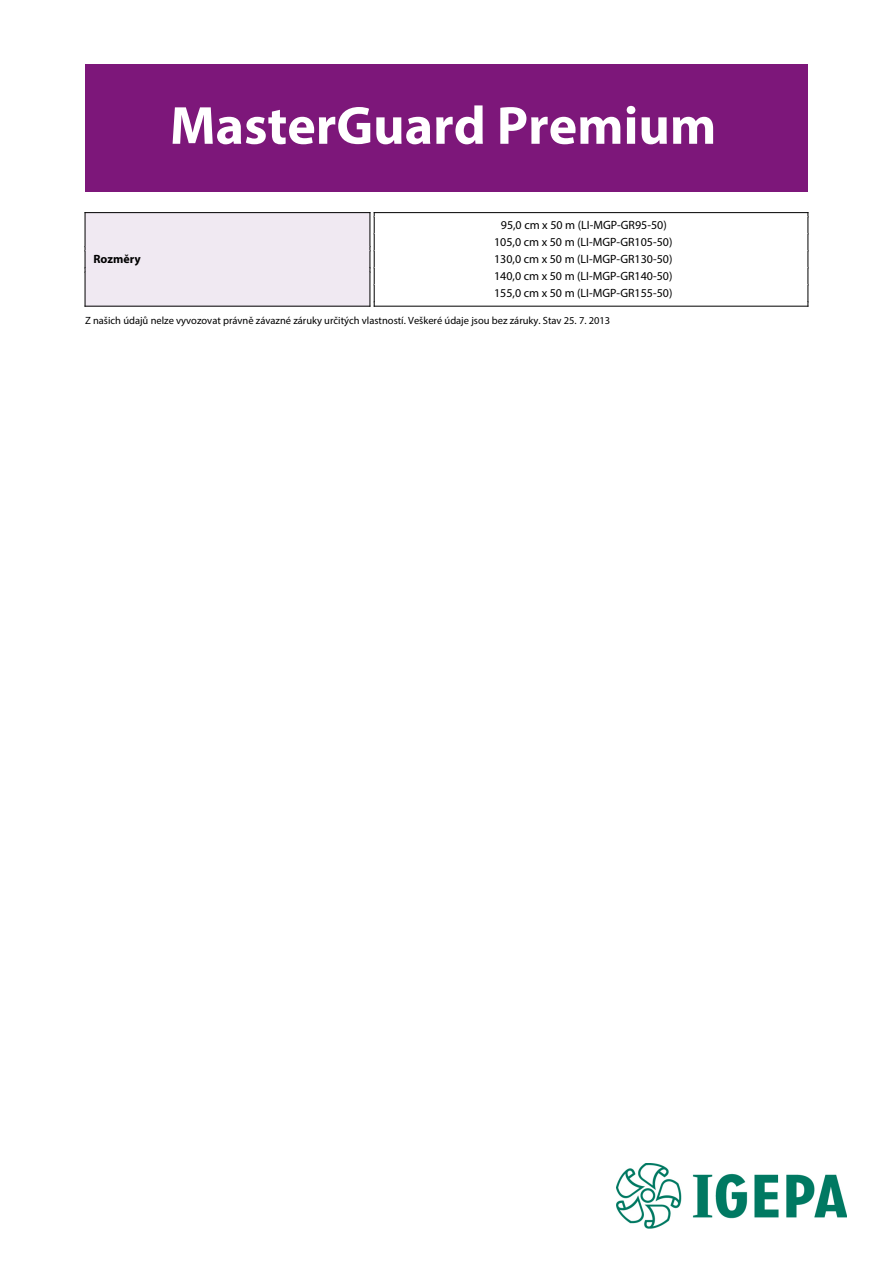
<style>
.page{position:relative;width:893px;height:1263px;background:#fff}
.page>*{position:absolute;margin:0;border:0;box-sizing:border-box;transform-origin:0 0}
.t1{font:700 54px "Myriad Pro";color:#fff}
.t2{font:12px/17px "Myriad Pro";color:#000;text-align:center}
.t3{font:700 12px "Myriad Pro";color:#000}
.t4{font:10.5px "Myriad Pro";color:#000}
</style>
<div class="page">
<div style="left:85px;top:64px;width:723px;height:127px;background:#7d177a"></div>
<div style="left:85px;top:213px;width:285px;height:34px;background:#f0e9f2"></div>
<hr style="left:85px;top:213px;width:1px;height:34px;background:#000">
<hr style="left:85px;top:212px;width:285px;height:1px;background:#000">
<hr style="left:85px;top:247px;width:285px;height:4px;background:#f0e9f2">
<div style="left:85px;top:251px;width:285px;height:17px;background:#f0e9f2"></div>
<hr style="left:85px;top:268px;width:285px;height:4px;background:#f0e9f2">
<svg style="left:85px;top:247px;width:1px;height:25px"></svg>
<div style="left:85px;top:272px;width:285px;height:34px;background:#f0e9f2"></div>
<hr style="left:85px;top:272px;width:1px;height:34px;background:#000">
<hr style="left:85px;top:306px;width:285px;height:1px;background:#000">
<svg style="left:375px;top:213px;width:432px;height:1px"></svg>
<hr style="left:374px;top:212px;width:434px;height:1px;background:#000">
<svg style="left:375px;top:305px;width:432px;height:1px"></svg>
<svg style="left:369px;top:213px;width:6px;height:93px"></svg>
<svg style="left:807px;top:213px;width:1px;height:93px"></svg>
<hr style="left:374px;top:306px;width:434px;height:1px;background:#000">
<img style="left:617px;top:1163px;width:229px;height:66px">
<h1 class="t1" style="left:170px;top:90px;width:548px">MasterGuard Premium</h1>
<p class="t2" style="left:494px;top:216px;width:180px">95,0 cm x 50 m (LI-MGP-GR95-50)<br>105,0 cm x 50 m (LI-MGP-GR105-50)<br>130,0 cm x 50 m (LI-MGP-GR130-50)<br>140,0 cm x 50 m (LI-MGP-GR140-50)<br>155,0 cm x 50 m (LI-MGP-GR155-50)</p>
<p class="t4" style="left:85px;top:314px;width:527px">Z našich údajů nelze vyvozovat právně závazné záruky určitých vlastností. Veškeré údaje jsou bez záruky. Stav 25. 7. 2013</p>
<p class="t3" style="left:94px;top:251px;width:49px">Rozměry</p>
</div>
